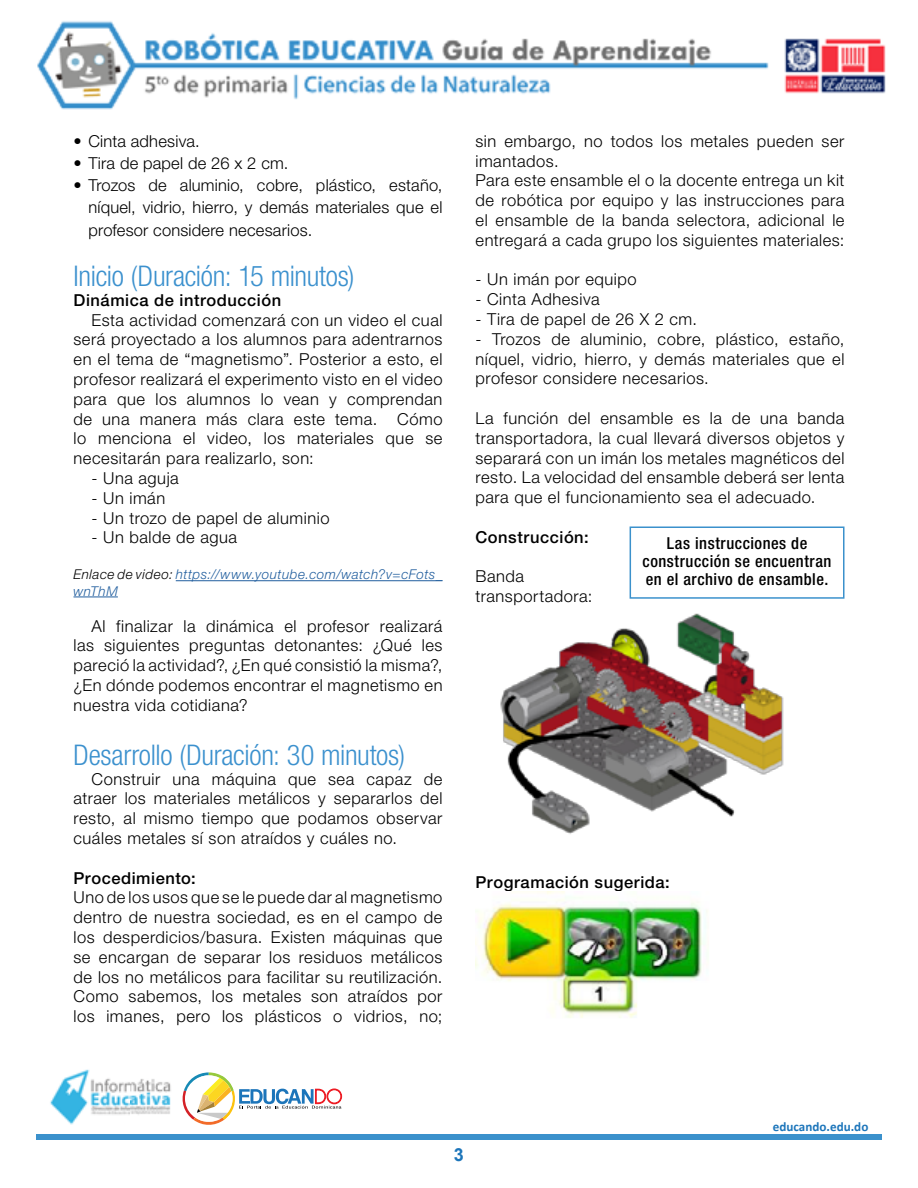
<style>
.page{position:relative;width:918px;height:1188px;background:#fff}
.page>*{position:absolute;margin:0;border:0;box-sizing:border-box;transform-origin:0 0}
.t1{font:300 condensed 28.5px "Helvetica Neue LT Pro";letter-spacing:-.01em;color:#3c91ce}
.t2{font:700 18px "Arial";color:#1c75ba}
.t3{font:300 16.5px/19.8px "Helvetica Neue LT Pro";letter-spacing:.03em;color:#000;text-align:justify}
.t4{font:500 16.5px "Helvetica Neue LT Pro";letter-spacing:.035em;color:#000}
.t5{font:500 condensed 16.5px/18px "Helvetica Neue LT Pro";letter-spacing:.03em;color:#000;text-align:center}
.t6{font:300 16.5px "Helvetica Neue LT Pro";letter-spacing:.01em;color:#000}
.t7{font:italic 300 13.5px/16.2px "Helvetica Neue LT Pro";letter-spacing:.04em;color:#215e9e}
.t8{font:700 13.05px "Calibri";color:#1c75ba}
.s1{color:#000}
</style>
<div class="page">
<div style="left:36px;top:1134px;width:846px;height:6px;background:#3b91cc"></div>
<svg style="left:182px;top:1072px;width:160px;height:53px"></svg>
<img style="left:50px;top:1069px;width:121px;height:56px">
<img style="left:37px;top:21px;width:849px;height:89px">
<hr style="left:176px;top:580px;width:267px;height:1px;background:#215e9e">
<hr style="left:74px;top:597px;width:44px;height:1px;background:#215e9e">
<img style="left:500px;top:613px;width:284px;height:221px">
<img style="left:476px;top:892px;width:232px;height:126px">
<div style="left:630px;top:526px;width:214px;height:73px;border:2px solid #3b91cc"></div>
<p class="t6" style="left:74px;top:131px;width:128px">• Cinta adhesiva.</p>
<p class="t3" style="left:74px;top:153px;width:216px">• Tira de papel de 26 x 2 cm.</p>
<p class="t3" style="left:88px;top:174px;width:355px;line-height:22.2px;text-indent:-15px">• Trozos de aluminio, cobre, plástico, estaño, níquel, vidrio, hierro, y demás materiales que el profesor considere necesarios.</p>
<h1 class="t1" style="left:74px;top:260px;width:283px">Inicio (Duración: 15 minutos)</h1>
<p class="t4" style="left:74px;top:290px;width:209px">Dinámica de introducción</p>
<p class="t3" style="left:74px;top:309px;width:371px;text-indent:18px">Esta actividad comenzará con un video el cual será proyectado a los alumnos para adentrarnos en el tema de “magnetismo”. Posterior a esto, el profesor realizará el experimento visto en el video para que los alumnos lo vean y comprendan de una manera más clara este tema. Cómo lo menciona el video, los materiales que se necesitarán para realizarlo, son:</p>
<p class="t3" style="left:92px;top:468px;width:89px">- Una aguja</p>
<p class="t3" style="left:92px;top:488px;width:75px">- Un imán</p>
<p class="t3" style="left:92px;top:507px;width:240px">- Un trozo de papel de aluminio</p>
<p class="t3" style="left:92px;top:527px;width:147px">- Un balde de agua</p>
<p class="t7" style="left:74px;top:566px;width:371px"><span class="s1">Enlace de video:</span> https://www.youtube.com/watch?v=cFots_ wnThM</p>
<p class="t3" style="left:73px;top:615px;width:371px;text-indent:18px">Al finalizar la dinámica el profesor realizará las siguientes preguntas detonantes: ¿Qué les pareció la actividad?, ¿En qué consistió la misma?, ¿En dónde podemos encontrar el magnetismo en nuestra vida cotidiana?</p>
<h1 class="t1" style="left:74px;top:738px;width:333px">Desarrollo (Duración: 30 minutos)</h1>
<p class="t3" style="left:73px;top:768px;width:371px;text-indent:18px">Construir una máquina que sea capaz de atraer los materiales metálicos y separarlos del resto, al mismo tiempo que podamos observar cuáles metales sí son atraídos y cuáles no.</p>
<p class="t4" style="left:73px;top:868px;width:124px">Procedimiento:</p>
<p class="t3" style="left:73px;top:887px;width:371px">Uno de los usos que se le puede dar al magnetismo dentro de nuestra sociedad, es en el campo de los desperdicios/basura. Existen máquinas que se encargan de separar los residuos metálicos de los no metálicos para facilitar su reutilización.<br>Como sabemos, los metales son atraídos por los imanes, pero los plásticos o vidrios, no;</p>
<p class="t3" style="left:476px;top:131px;width:371px;text-align:left">sin embargo, no todos los metales pueden ser imantados.<br>Para este ensamble el o la docente entrega un kit de robótica por equipo y las instrucciones para el ensamble de la banda selectora, adicional le entregará a cada grupo los siguientes materiales:</p>
<p class="t3" style="left:476px;top:269px;width:163px">- Un imán por equipo</p>
<p class="t3" style="left:476px;top:289px;width:126px">- Cinta Adhesiva</p>
<p class="t3" style="left:476px;top:309px;width:223px">- Tira de papel de 26 X 2 cm.</p>
<p class="t3" style="left:476px;top:329px;width:371px">- Trozos de aluminio, cobre, plástico, estaño, níquel, vidrio, hierro, y demás materiales que el profesor considere necesarios.</p>
<p class="t3" style="left:476px;top:408px;width:371px">La función del ensamble es la de una banda transportadora, la cual llevará diversos objetos y separará con un imán los metales magnéticos del resto. La velocidad del ensamble deberá ser lenta para que el funcionamiento sea el adecuado.</p>
<p class="t4" style="left:476px;top:527px;width:115px">Construcción:</p>
<p class="t3" style="left:476px;top:566px;width:118px">Banda transportadora:</p>
<p class="t5" style="left:642px;top:534px;width:191px">Las instrucciones de construcción se encuentran en el archivo de ensamble.</p>
<p class="t4" style="left:476px;top:873px;width:196px">Programación sugerida:</p>
<p class="t2" style="left:454px;top:1142px;width:12px">3</p>
<p class="t8" style="left:773px;top:1119px;width:97px">educando.edu.do</p>
</div>
